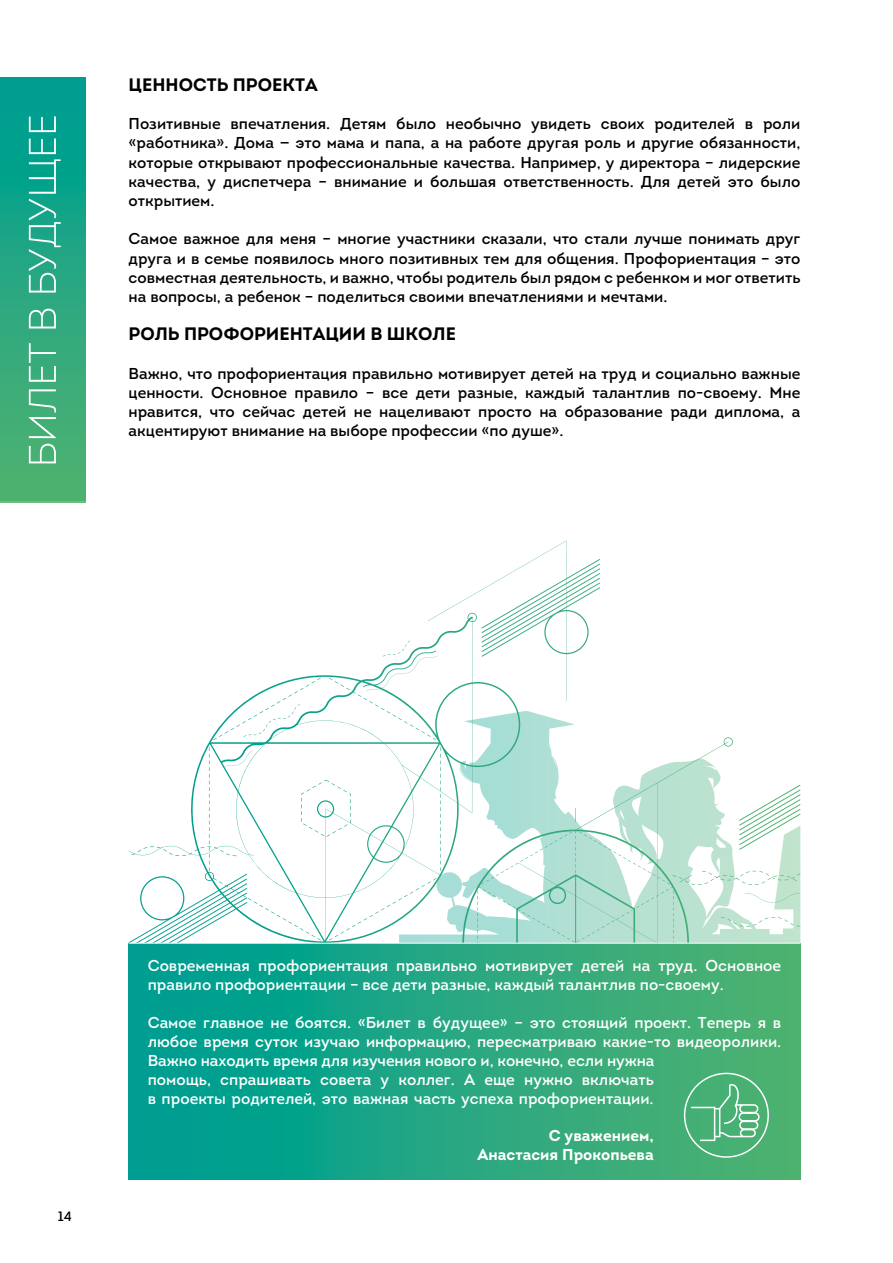
<style>
.page{position:relative;width:893px;height:1263px;background:#fff}
.page>*{position:absolute;margin:0;border:0;box-sizing:border-box;transform-origin:0 0}
.t1{font:700 18px "Intro";color:#000}
.t2{font:15.75px/19.2px "Intro";color:#000;text-align:justify}
.t3{font:15.75px/18.9px "Intro";color:#fff}
.t4{font:700 15.75px/18.9px "Intro";color:#fff;text-align:right}
.t5{font:13.5px "Intro";color:#000}
</style>
<div class="page">
<svg style="left:128px;top:675px;width:334px;height:296px"></svg>
<svg style="left:329px;top:678px;width:21px;height:12px"></svg>
<svg style="left:440px;top:747px;width:1px;height:124px"></svg>
<svg style="left:329px;top:878px;width:107px;height:62px"></svg>
<svg style="left:219px;top:881px;width:4px;height:3px"></svg>
<svg style="left:248px;top:898px;width:73px;height:42px"></svg>
<svg style="left:213px;top:678px;width:108px;height:62px"></svg>
<svg style="left:462px;top:737px;width:271px;height:48px"></svg>
<svg style="left:459px;top:785px;width:341px;height:158px"></svg>
<svg style="left:163px;top:849px;width:23px;height:7px"></svg>
<svg style="left:138px;top:846px;width:16px;height:6px"></svg>
<svg style="left:201px;top:747px;width:10px;height:124px"></svg>
<svg style="left:220px;top:850px;width:16px;height:6px"></svg>
<svg style="left:358px;top:541px;width:242px;height:199px"></svg>
<div style="left:0;top:77px;width:85px;height:425px;background:linear-gradient(to bottom,#009d93,#55b270)"></div>
<svg style="left:29px;top:343px;width:27px;height:120px;background:#64bc91"></svg>
<svg style="left:29px;top:309px;width:27px;height:19px"></svg>
<svg style="left:29px;top:116px;width:32px;height:177px;background:#3ab39d"></svg>
<div style="left:129px;top:943px;width:671px;height:236px;background:linear-gradient(to right,#009d93,#54b26f)"></div>
<hr style="left:129px;top:943px;width:671px;height:1px;background:#fff">
<svg style="left:684px;top:1073px;width:85px;height:85px;background:#5eb984"></svg>
<p class="t1" style="left:129px;top:73px;width:191px">ЦЕННОСТЬ ПРОЕКТА</p>
<p class="t2" style="left:129px;top:114px;width:673px">Позитивные впечатления. Детям было необычно увидеть своих родителей в роли «работника». Дома — это мама и папа, а на работе другая роль и другие обязанности, которые открывают профессиональные качества. Например, у директора – лидерские качества, у диспетчера – внимание и большая ответственность. Для детей это было открытием.</p>
<p class="t2" style="left:129px;top:229px;width:673px">Самое важное для меня – многие участники сказали, что стали лучше понимать друг друга и в семье появилось много позитивных тем для общения. Профориентация – это совместная деятельность, и важно, чтобы родитель был рядом с ребенком и мог ответить на вопросы, а ребенок – поделиться своими впечатлениями и мечтами.</p>
<p class="t1" style="left:129px;top:323px;width:329px">РОЛЬ ПРОФОРИЕНТАЦИИ В ШКОЛЕ</p>
<p class="t2" style="left:129px;top:364px;width:673px">Важно, что профориентация правильно мотивирует детей на труд и социально важные ценности. Основное правило – все дети разные, каждый талантлив по-своему. Мне нравится, что сейчас детей не нацеливают просто на образование ради диплома, а акцентируют внимание на выборе профессии «по душе».</p>
<p class="t5" style="left:58px;top:1208px;width:16px">14</p>
<p class="t3" style="left:148px;top:956px;width:635px">Современная профориентация правильно мотивирует детей на труд. Основное правило профориентации – все дети разные, каждый талантлив по-своему.</p>
<p class="t3" style="left:148px;top:1013px;width:635px">Самое главное не боятся. «Билет в будущее» – это стоящий проект. Теперь я в любое время суток изучаю информацию, пересматриваю какие-то видеоролики.<br>Важно находить время для изучения нового и, конечно, если нужна<br>помощь, спрашивать совета у коллег. А еще нужно включать<br>в проекты родителей, это важная часть успеха профориентации.</p>
<p class="t4" style="left:477px;top:1126px;width:178px">С уважением,<br>Анастасия Прокопьева</p>
</div>
